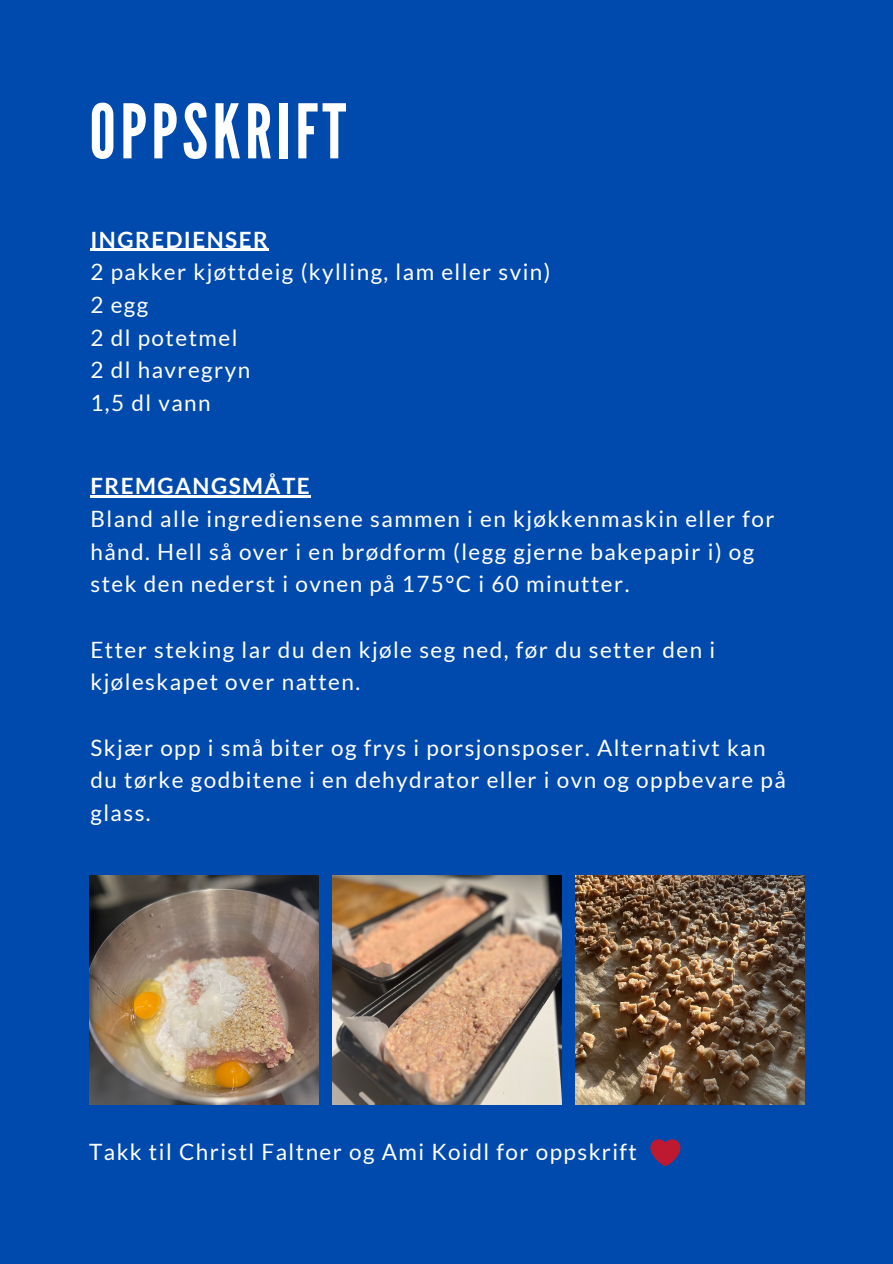
<style>
.page{position:relative;width:893px;height:1264px;background:#fff}
.page>*{position:absolute;margin:0;border:0;box-sizing:border-box;transform-origin:0 0}
.t1{font:75px "League Gothic";letter-spacing:.06em;color:#fff}
.t2{font:22.5px/32.7px "Lato";letter-spacing:.065em;color:#fff}
.t3{font:700 22.5px "Lato";letter-spacing:.065em;color:#fff}
</style>
<div class="page">
<div style="left:0;top:0;width:892px;height:1263px;background:#004aad"></div>
<img style="left:89px;top:875px;width:229px;height:229px">
<img style="left:332px;top:875px;width:229px;height:229px">
<img style="left:575px;top:875px;width:229px;height:229px">
<hr style="left:90px;top:495px;width:221px;height:3px;background:#fff">
<svg style="left:650px;top:1139px;width:30px;height:27px"></svg>
<hr style="left:90px;top:249px;width:179px;height:2px;background:#fff">
<p class="t1" style="left:89px;top:88px;width:258px">OPPSKRIFT</p>
<p class="t3" style="left:90px;top:225px;width:179px">INGREDIENSER</p>
<p class="t2" style="left:90px;top:255px;width:461px">2 pakker kjøttdeig (kylling, lam eller svin)<br>2 egg<br>2 dl potetmel<br>2 dl havregryn<br>1,5 dl vann</p>
<p class="t3" style="left:90px;top:472px;width:221px">FREMGANGSMÅTE</p>
<p class="t2" style="left:90px;top:502px;width:685px">Bland alle ingrediensene sammen i en kjøkkenmaskin eller for hånd. Hell så over i en brødform (legg gjerne bakepapir i) og stek den nederst i ovnen på 175°C i 60 minutter.</p>
<p class="t2" style="left:90px;top:632px;width:626px">Etter steking lar du den kjøle seg ned, før du setter den i kjøleskapet over natten.</p>
<p class="t2" style="left:90px;top:730px;width:696px">Skjær opp i små biter og frys i porsjonsposer. Alternativt kan du tørke godbitene i en dehydrator eller i ovn og oppbevare på glass.</p>
<p class="t2" style="left:89px;top:1134px;width:549px">Takk til Christl Faltner og Ami Koidl for oppskrift</p>
</div>
